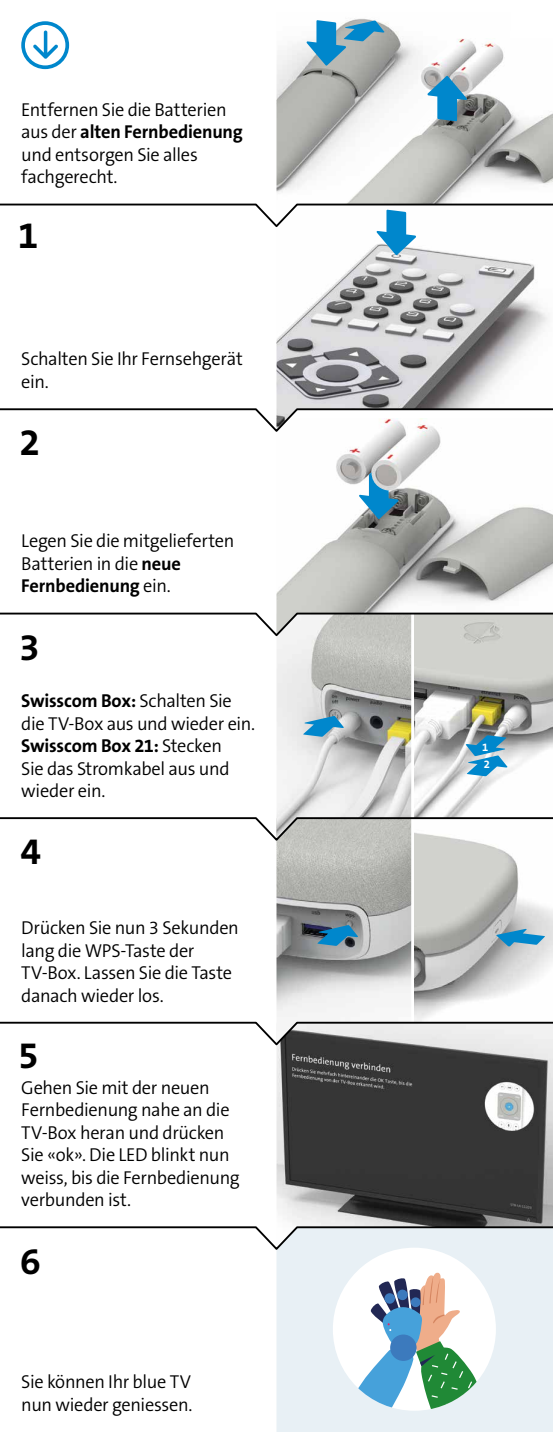
<style>
.page{position:relative;width:553px;height:1432px;background:#fff}
.page>*{position:absolute;margin:0;border:0;box-sizing:border-box;transform-origin:0 0}
.t1{font:700 37.5px "The Sans B W7";color:#000}
.t2{font:300 18.75px/22.5px "The Sans B W4";letter-spacing:-.02em;color:#000}
.t3{font:700 18.75px "The Sans B W7";letter-spacing:-.01em;color:#000}
.t4{font:700 11.25px "The Sans B W7";color:#fff}
.s1{font-family:"The Sans B W4";font-weight:300}
.s2{font-family:"The Sans B W7";font-weight:700}
</style>
<div class="page">
<img style="left:276px;top:1047px;width:277px;height:178px">
<img style="left:276px;top:842px;width:135px;height:175px">
<svg style="left:307px;top:922px;width:61px;height:25px;background:#557f97"></svg>
<img style="left:415px;top:638px;width:138px;height:382px">
<svg style="left:488px;top:926px;width:61px;height:23px"></svg>
<svg style="left:455px;top:734px;width:62px;height:43px"></svg>
<img style="left:277px;top:638px;width:134px;height:178px">
<svg style="left:293px;top:713px;width:61px;height:25px;background:#91bace"></svg>
<img style="left:276px;top:433px;width:277px;height:178px">
<svg style="left:359px;top:471px;width:39px;height:50px;background:#6fa0b8"></svg>
<img style="left:276px;top:31px;width:123px;height:162px">
<svg style="left:306px;top:19px;width:88px;height:49px"></svg>
<img style="left:344px;top:38px;width:209px;height:165px">
<svg style="left:427px;top:73px;width:40px;height:50px;background:#63a1bf"></svg>
<img style="left:276px;top:257px;width:272px;height:150px">
<div style="left:276px;top:1251px;width:277px;height:180px;background:#e8f0f5"></div>
<div style="left:333px;top:1247px;width:163px;height:163px;background:#fff;border-radius:50%"></div>
<svg style="left:333px;top:1272px;width:161px;height:138px"></svg>
<svg style="left:0;top:203px;width:553px;height:54px"></svg>
<svg style="left:21px;top:21px;width:48px;height:48px"></svg>
<svg style="left:0;top:407px;width:553px;height:26px"></svg>
<svg style="left:0;top:611px;width:553px;height:27px"></svg>
<svg style="left:0;top:816px;width:553px;height:26px"></svg>
<svg style="left:0;top:1020px;width:553px;height:27px"></svg>
<svg style="left:0;top:1225px;width:553px;height:26px"></svg>
<p class="t2" style="left:21px;top:98px;width:207px">Entfernen Sie die Batterien</p>
<p class="t3" style="left:21px;top:120px;width:223px"><span class="s1">aus der</span> alten Fernbedienung</p>
<p class="t2" style="left:21px;top:143px;width:178px">und entsorgen Sie alles fachgerecht.</p>
<h1 class="t1" style="left:18px;top:211px;width:22px">1</h1>
<p class="t2" style="left:21px;top:348px;width:223px">Schalten Sie Ihr Fernsehgerät ein.</p>
<h1 class="t1" style="left:19px;top:418px;width:22px">2</h1>
<p class="t2" style="left:21px;top:530px;width:214px">Legen Sie die mitgelieferten<br>Batterien in die <span class="s2">neue</span></p>
<p class="t3" style="left:21px;top:574px;width:151px">Fernbedienung <span class="s1">ein.</span></p>
<h1 class="t1" style="left:19px;top:623px;width:22px">3</h1>
<p class="t3" style="left:21px;top:688px;width:212px">Swisscom Box: <span class="s1">Schalten Sie</span></p>
<p class="t2" style="left:21px;top:712px;width:235px">die TV-Box aus und wieder ein.</p>
<p class="t3" style="left:21px;top:733px;width:202px">Swisscom Box 21: <span class="s1">Stecken</span></p>
<p class="t2" style="left:21px;top:757px;width:210px">Sie das Stromkabel aus und wieder ein.</p>
<h1 class="t1" style="left:21px;top:827px;width:22px">4</h1>
<p class="t2" style="left:21px;top:916px;width:219px">Drücken Sie nun 3 Sekunden lang die WPS-Taste der<br>TV-Box. Lassen Sie die Taste danach wieder los.</p>
<h1 class="t1" style="left:18px;top:1031px;width:22px">5</h1>
<p class="t2" style="left:21px;top:1076px;width:220px">Gehen Sie mit der neuen<br>Fernbedienung nahe an die<br>TV-Box heran und drücken<br>Sie «ok». Die LED blinkt nun weiss, bis die Fernbedienung verbunden ist.</p>
<h1 class="t1" style="left:20px;top:1237px;width:22px">6</h1>
<p class="t2" style="left:21px;top:1370px;width:173px">Sie können Ihr blue TV nun wieder geniessen.</p>
<p class="t4" style="left:482px;top:739px;width:8px">1</p>
<p class="t4" style="left:484px;top:757px;width:8px">2</p>
</div>
